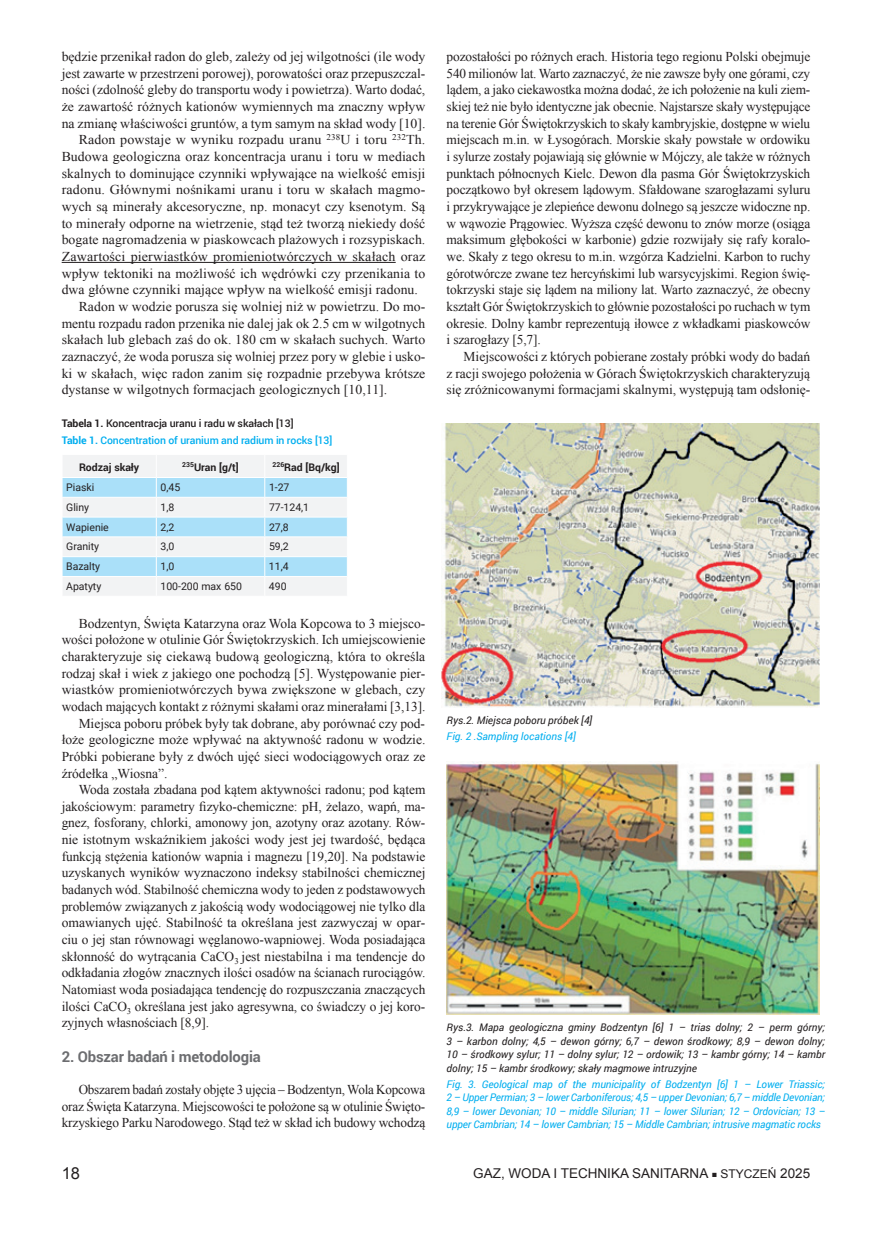
<style>
.page{position:relative;width:872px;height:1234px;background:#fff}
.page>*{position:absolute;margin:0;border:0;box-sizing:border-box;transform-origin:0 0}
.t1{font:16.5px "Arial";color:#231f20}
.t2{font:700 15px "Roboto";letter-spacing:-.01em;color:#6c6d70}
.t3{font:13.5px/16.6px "Times New Roman";color:#231f20;text-align:justify}
.t4{font:13.5px "Times New Roman";color:#231f20;scale:1.04 1}
.t5{font:13.5px "Arial";color:#231f20}
.t6{font:italic 10.5px/13.5px "Roboto";letter-spacing:-.01em;color:#00aeef;text-align:justify}
.t7{font:italic 10.5px/13.5px "Roboto";color:#231f20;text-align:justify}
.t8{font:10.5px "Roboto";letter-spacing:-.005em;color:#231f20}
.t9{font:500 10.5px/16.5px "Roboto";letter-spacing:-.01em;color:#00aeef}
.t10{font:700 10.5px "Roboto";color:#231f20}
.s1{font-weight:700;color:#231f20}
.s2{color:#231f20}
.s3{font-weight:700}
.s4{font-size:9px}
.s5{font-size:12px}
</style>
<div class="page">
<hr style="left:62px;top:262px;width:334px;height:1px;background:#231f20">
<svg style="left:62px;top:455px;width:285px;height:140px"></svg>
<img style="left:441px;top:423px;width:378px;height:284px">
<img style="left:446px;top:761px;width:373px;height:252px">
<p class="t3" style="left:62px;top:48px;width:365px">będzie przenikał radon do gleb, zależy od jej wilgotności (ile wody</p>
<p class="t3" style="left:62px;top:65px;width:365px">jest zawarte w przestrzeni porowej), porowatości oraz przepuszczal-</p>
<p class="t3" style="left:62px;top:81px;width:365px">ności (zdolność gleby do transportu wody i powietrza). Warto dodać,</p>
<p class="t3" style="left:62px;top:98px;width:365px">że zawartość różnych kationów wymiennych ma znaczny wpływ</p>
<p class="t3" style="left:62px;top:114px;width:365px">na zmianę właściwości gruntów, a tym samym na skład wody [10].</p>
<p class="t4" style="left:79px;top:131px;width:335px">Radon powstaje w wyniku rozpadu uranu <sup>238</sup>U i toru <sup>232</sup>Th.</p>
<p class="t3" style="left:62px;top:148px;width:365px">Budowa geologiczna oraz koncentracja uranu i toru w mediach</p>
<p class="t3" style="left:62px;top:164px;width:365px">skalnych to dominujące czynniki wpływające na wielkość emisji</p>
<p class="t4" style="left:62px;top:181px;width:351px">radonu. Głównymi nośnikami uranu i toru w skałach magmo-</p>
<p class="t3" style="left:62px;top:198px;width:365px">wych są minerały akcesoryczne, np. monacyt czy ksenotym. Są</p>
<p class="t3" style="left:62px;top:214px;width:365px">to minerały odporne na wietrzenie, stąd też tworzą niekiedy dość</p>
<p class="t3" style="left:62px;top:231px;width:365px">bogate nagromadzenia w piaskowcach plażowych i rozsypiskach.</p>
<p class="t4" style="left:62px;top:247px;width:351px">Zawartości pierwiastków promieniotwórczych w skałach oraz</p>
<p class="t3" style="left:62px;top:264px;width:365px">wpływ tektoniki na możliwość ich wędrówki czy przenikania to</p>
<p class="t3" style="left:62px;top:281px;width:358px">dwa główne czynniki mające wpływ na wielkość emisji radonu.</p>
<p class="t3" style="left:79px;top:298px;width:348px">Radon w wodzie porusza się wolniej niż w powietrzu. Do mo-</p>
<p class="t3" style="left:62px;top:314px;width:365px">mentu rozpadu radon przenika nie dalej jak ok 2.5 cm w wilgotnych</p>
<p class="t3" style="left:62px;top:331px;width:365px">skałach lub glebach zaś do ok. 180 cm w skałach suchych. Warto</p>
<p class="t3" style="left:62px;top:348px;width:365px">zaznaczyć, że woda porusza się wolniej przez pory w glebie i usko-</p>
<p class="t3" style="left:62px;top:364px;width:365px">ki w skałach, więc radon zanim się rozpadnie przebywa krótsze</p>
<p class="t3" style="left:62px;top:381px;width:327px">dystanse w wilgotnych formacjach geologicznych [10,11].</p>
<p class="t9" style="left:62px;top:415px;width:272px"><span class="s1">Tabela 1.</span> <span class="s2">Koncentracja uranu i radu w skałach [13]<br></span><span class="s3">Table 1.</span> Concentration of uranium and radium in rocks [13]</p>
<p class="t10" style="left:79px;top:460px;width:62px">Rodzaj skały</p>
<p class="t10" style="left:182px;top:460px;width:58px"><sup>235</sup>Uran [g/t]</p>
<p class="t10" style="left:272px;top:460px;width:68px"><sup>226</sup>Rad [Bq/kg]</p>
<p class="t8" style="left:66px;top:479px;width:30px">Piaski</p>
<p class="t8" style="left:161px;top:479px;width:21px">0,45</p>
<p class="t8" style="left:269px;top:479px;width:22px">1-27</p>
<p class="t8" style="left:66px;top:499px;width:24px">Gliny</p>
<p class="t8" style="left:160px;top:499px;width:15px">1,8</p>
<p class="t8" style="left:269px;top:499px;width:42px">77-124,1</p>
<p class="t8" style="left:66px;top:519px;width:44px">Wapienie</p>
<p class="t8" style="left:160px;top:519px;width:15px">2,2</p>
<p class="t8" style="left:269px;top:519px;width:21px">27,8</p>
<p class="t8" style="left:66px;top:539px;width:34px">Granity</p>
<p class="t8" style="left:160px;top:539px;width:15px">3,0</p>
<p class="t8" style="left:269px;top:539px;width:21px">59,2</p>
<p class="t8" style="left:66px;top:559px;width:35px">Bazalty</p>
<p class="t8" style="left:160px;top:559px;width:15px">1,0</p>
<p class="t8" style="left:269px;top:559px;width:21px">11,4</p>
<p class="t8" style="left:66px;top:578px;width:37px">Apatyty</p>
<p class="t8" style="left:160px;top:578px;width:83px">100-200 max 650</p>
<p class="t8" style="left:269px;top:578px;width:19px">490</p>
<p class="t3" style="left:79px;top:614px;width:348px">Bodzentyn, Święta Katarzyna oraz Wola Kopcowa to 3 miejsco-</p>
<p class="t3" style="left:62px;top:631px;width:365px">wości położone w otulinie Gór Świętokrzyskich. Ich umiejscowienie</p>
<p class="t3" style="left:62px;top:647px;width:365px">charakteryzuje się ciekawą budową geologiczną, która to określa</p>
<p class="t3" style="left:62px;top:664px;width:365px">rodzaj skał i wiek z jakiego one pochodzą [5]. Występowanie pier-</p>
<p class="t3" style="left:62px;top:681px;width:365px">wiastków promieniotwórczych bywa zwiększone w glebach, czy</p>
<p class="t3" style="left:62px;top:697px;width:365px">wodach mających kontakt z różnymi skałami oraz minerałami [3,13].</p>
<p class="t3" style="left:79px;top:714px;width:348px">Miejsca poboru próbek były tak dobrane, aby porównać czy pod-</p>
<p class="t3" style="left:62px;top:731px;width:365px">łoże geologiczne może wpływać na aktywność radonu w wodzie.</p>
<p class="t3" style="left:62px;top:747px;width:365px">Próbki pobierane były z dwóch ujęć sieci wodociągowych oraz ze</p>
<p class="t3" style="left:62px;top:764px;width:107px">źródełka „Wiosna”.</p>
<p class="t3" style="left:79px;top:781px;width:348px">Woda została zbadana pod kątem aktywności radonu; pod kątem</p>
<p class="t3" style="left:62px;top:797px;width:365px">jakościowym: parametry fizyko-chemiczne: pH, żelazo, wapń, ma-</p>
<p class="t3" style="left:62px;top:814px;width:365px">gnez, fosforany, chlorki, amonowy jon, azotyny oraz azotany. Rów-</p>
<p class="t3" style="left:62px;top:830px;width:365px">nie istotnym wskaźnikiem jakości wody jest jej twardość, będąca</p>
<p class="t3" style="left:62px;top:847px;width:365px">funkcją stężenia kationów wapnia i magnezu [19,20]. Na podstawie</p>
<p class="t3" style="left:62px;top:864px;width:365px">uzyskanych wyników wyznaczono indeksy stabilności chemicznej</p>
<p class="t3" style="left:62px;top:880px;width:365px">badanych wód. Stabilność chemiczna wody to jeden z podstawowych</p>
<p class="t3" style="left:62px;top:897px;width:365px">problemów związanych z jakością wody wodociągowej nie tylko dla</p>
<p class="t3" style="left:62px;top:914px;width:365px">omawianych ujęć. Stabilność ta określana jest zazwyczaj w opar-</p>
<p class="t3" style="left:62px;top:930px;width:365px">ciu o jej stan równowagi węglanowo-wapniowej. Woda posiadająca</p>
<p class="t3" style="left:62px;top:947px;width:365px">skłonność do wytrącania CaCO<sub>3</sub> jest niestabilna i ma tendencje do</p>
<p class="t3" style="left:62px;top:964px;width:365px">odkładania złogów znacznych ilości osadów na ścianach rurociągów.</p>
<p class="t3" style="left:62px;top:980px;width:365px">Natomiast woda posiadająca tendencję do rozpuszczania znaczących</p>
<p class="t3" style="left:62px;top:997px;width:365px">ilości CaCO<sub>3</sub> określana jest jako agresywna, co świadczy o jej koro-</p>
<p class="t3" style="left:62px;top:1014px;width:149px">zyjnych własnościach [8,9].</p>
<p class="t2" style="left:62px;top:1046px;width:201px">2. Obszar badań i metodologia</p>
<p class="t3" style="left:62px;top:1080px;width:365px;text-indent:17px">Obszarem badań zostały objęte 3 ujęcia – Bodzentyn, Wola Kopcowa oraz Święta Katarzyna. Miejscowości te położone są w otulinie Święto&shy;krzyskiego Parku Narodowego. Stąd też w skład ich budowy wchodzą</p>
<p class="t3" style="left:446px;top:48px;width:365px">pozostałości po różnych erach. Historia tego regionu Polski obejmuje 540 milionów lat. Warto zaznaczyć, że nie zawsze były one górami, czy lądem, a jako ciekawostka można dodać, że ich położenie na kuli ziem&shy;skiej też nie było identyczne jak obecnie. Najstarsze skały występujące na terenie Gór Świętokrzyskich to skały kambryjskie, dostępne w wielu miejscach m.in. w Łysogórach. Morskie skały powstałe w ordowiku i sylurze zostały pojawiają się głównie w Mójczy, ale także w różnych punktach północnych Kielc. Dewon dla pasma Gór Świętokrzyskich początkowo był okresem lądowym. Sfałdowane szarogłazami syluru i przykrywające je zlepieńce dewonu dolnego są jeszcze widoczne np. w wąwozie Prągowiec. Wyższa część dewonu to znów morze (osiąga maksimum głębokości w karbonie) gdzie rozwijały się rafy koralo&shy;we. Skały z tego okresu to m.in. wzgórza Kadzielni. Karbon to ruchy górotwórcze zwane tez hercyńskimi lub warsycyjskimi. Region świę&shy;tokrzyski staje się lądem na miliony lat. Warto zaznaczyć, że obecny kształt Gór Świętokrzyskich to głównie pozostałości po ruchach w tym okresie. Dolny kambr reprezentują iłowce z wkładkami piaskowców i szarogłazy [5,7].</p>
<p class="t3" style="left:446px;top:348px;width:365px;text-indent:17px">Miejscowości z których pobierane zostały próbki wody do badań z racji swojego położenia w Górach Świętokrzyskich charakteryzują się zróżnicowanymi formacjami skalnymi, występują tam odsłonię-</p>
<p class="t7" style="left:446px;top:713px;width:147px">Rys.2. Miejsca poboru próbek [4]</p>
<p class="t6" style="left:446px;top:728px;width:131px">Fig. 2 .Sampling locations [4]</p>
<p class="t7" style="left:446px;top:1020px;width:380px">Rys.3. Mapa geologiczna gminy Bodzentyn [6] 1 – trias dolny; 2 – perm górny; 3 – karbon dolny; 4,5 – dewon górny; 6,7 – dewon środkowy; 8,9 – dewon dolny; 10 – środkowy sylur; 11 – dolny sylur; 12 – ordowik; 13 – kambr górny; 14 – kambr dolny; 15 – kambr środkowy; skały magmowe intruzyjne</p>
<p class="t6" style="left:446px;top:1076px;width:380px">Fig. 3. Geological map of the municipality of Bodzentyn [6] 1 – Lower Triassic; 2 – Upper Permian; 3 – lower Carboniferous; 4,5 – upper Devonian; 6,7 – middle Devonian; 8,9 – lower Devonian; 10 – middle Silurian; 11 – lower Silurian; 12 – Ordovician; 13 – upper Cambrian; 14 – lower Cambrian; 15 – Middle Cambrian; intrusive magmatic rocks</p>
<p class="t1" style="left:62px;top:1161px;width:20px">18</p>
<p class="t5" style="left:473px;top:1164px;width:338px">GAZ, WODA I TECHNIKA SANITARNA <span class="s4">■</span> <span class="s5">STYCZEŃ</span> 2025</p>
</div>
